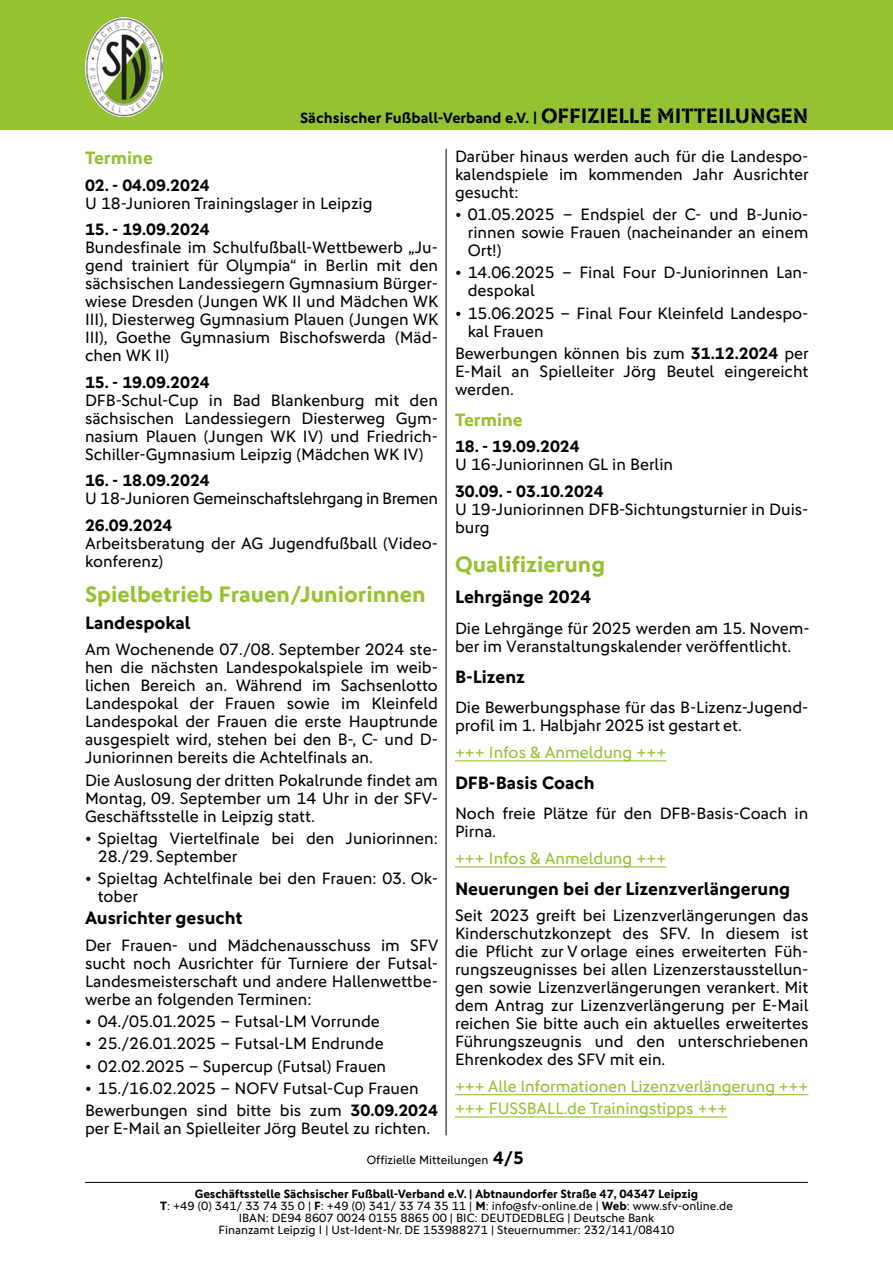
<style>
.page{position:relative;width:893px;height:1263px;background:#fff}
.page>*{position:absolute;margin:0;border:0;box-sizing:border-box;transform-origin:0 0}
.t1{font:700 22.5px "DFB Sans";color:#95c230}
.t2{font:700 18px "DFB Sans";color:#000}
.t3{font:700 18px "DFB Sans";color:#95c230}
.t4{font:16.5px/18px "DFB Sans";color:#000}
.t5{font:16.5px/22.2px "DFB Sans";color:#95c230}
.t6{font:700 16.5px "DFB Sans";color:#000}
.t7{font:16.5px "DFB Sans";letter-spacing:-.02em;color:#000}
.t8{font:700 15px "DFB Sans";color:#000}
.t9{font:12px/12px "DFB Sans";color:#000;text-align:center}
.s1{font-family:"DFB Stencil";font-weight:400}
.s2{font-family:"DFB Stencil";font-weight:400;font-size:21px}
.s3{font-weight:700}
.s4{font-weight:700;font-size:18px}
</style>
<div class="page">
<div style="left:0;top:0;width:893px;height:130px;background:#95c230"></div>
<img style="left:85px;top:18px;width:77px;height:98px">
<hr style="left:85px;top:1182px;width:723px;height:1px;background:#000">
<hr style="left:446px;top:149px;width:1px;height:986px;background:#000">
<hr style="left:455px;top:760px;width:211px;height:1px;background:#95c230">
<hr style="left:455px;top:866px;width:211px;height:1px;background:#95c230">
<hr style="left:455px;top:1094px;width:353px;height:1px;background:#95c230">
<hr style="left:455px;top:1116px;width:272px;height:1px;background:#95c230">
<p class="t8" style="left:300px;top:109px;width:510px">Sächsischer Fußball-Verband e.V. <span class="s1">|</span> <span class="s2">OFFIZIELLE MITTEILUNGEN</span></p>
<p class="t3" style="left:85px;top:147px;width:69px">Termine</p>
<p class="t6" style="left:85px;top:175px;width:126px">02. - 04.09.2024</p>
<p class="t4" style="left:85px;top:194px;width:289px">U 18-Junioren Trainingslager in Leipzig</p>
<p class="t6" style="left:85px;top:220px;width:126px">15. - 19.09.2024</p>
<p class="t4" style="left:85px;top:239px;width:355px;text-align:justify">Bundesfinale im Schulfußball-Wettbewerb „Ju&shy;gend trainiert für Olympia“ in Berlin mit den sächsischen Landessiegern Gymnasium Bürger&shy;wiese Dresden (Jungen WK II und Mädchen WK III), Diesterweg Gymnasium Plauen (Jungen WK III), Goethe Gymnasium Bischofswerda (Mäd&shy;chen WK II)</p>
<p class="t6" style="left:85px;top:372px;width:126px">15. - 19.09.2024</p>
<p class="t4" style="left:85px;top:391px;width:354px;text-align:justify">DFB-Schul-Cup in Bad Blankenburg mit den sächsischen Landessiegern Diesterweg Gym&shy;nasium Plauen (Jungen WK IV) und Friedrich-Schiller-Gymnasium Leipzig (Mädchen WK IV)</p>
<p class="t6" style="left:85px;top:471px;width:126px">16. - 18.09.2024</p>
<p class="t7" style="left:85px;top:489px;width:354px">U 18-Junioren Gemeinschaftslehrgang in Bremen</p>
<p class="t6" style="left:85px;top:515px;width:89px">26.09.2024</p>
<p class="t4" style="left:85px;top:534px;width:354px">Arbeitsberatung der AG Jugendfußball (Video&shy;konferenz)</p>
<h1 class="t1" style="left:85px;top:581px;width:342px">Spielbetrieb Frauen/Juniorinnen</h1>
<p class="t2" style="left:85px;top:612px;width:107px">Landespokal</p>
<p class="t4" style="left:85px;top:640px;width:354px;text-align:justify">Am Wochenende 07./08. September 2024 ste&shy;hen die nächsten Landespokalspiele im weib&shy;lichen Bereich an. Während im Sachsenlotto Landespokal der Frauen sowie im Kleinfeld Landespokal der Frauen die erste Hauptrunde ausgespielt wird, stehen bei den B-, C- und D-Juniorinnen bereits die Achtelfinals an.</p>
<p class="t4" style="left:85px;top:771px;width:354px;text-align:justify">Die Auslosung der dritten Pokalrunde findet am Montag, 09. September um 14 Uhr in der SFV-Geschäftsstelle in Leipzig statt.</p>
<p class="t4" style="left:98px;top:829px;width:342px;text-indent:-13px">• Spieltag Viertelfinale bei den Juniorinnen:<br>28./29. September</p>
<p class="t4" style="left:98px;top:869px;width:342px;text-indent:-13px">• Spieltag Achtelfinale bei den Frauen: 03. Ok&shy;tober</p>
<p class="t2" style="left:85px;top:907px;width:159px">Ausrichter gesucht</p>
<p class="t4" style="left:85px;top:936px;width:355px;text-align:justify">Der Frauen- und Mädchenausschuss im SFV sucht noch Ausrichter für Turniere der Futsal-Landesmeisterschaft und andere Hallenwettbe&shy;werbe an folgenden Terminen:</p>
<p class="t4" style="left:85px;top:1012px;width:296px">• 04./05.01.2025 – Futsal-LM Vorrunde</p>
<p class="t4" style="left:85px;top:1034px;width:300px">• 25./26.01.2025 – Futsal-LM Endrunde</p>
<p class="t4" style="left:85px;top:1057px;width:303px">• 02.02.2025 – Supercup (Futsal) Frauen</p>
<p class="t4" style="left:85px;top:1077px;width:354px;line-height:22.2px">• 15./16.02.2025 – NOFV Futsal-Cup Frauen<br>Bewerbungen sind bitte bis zum <span class="s3">30.09.2024</span></p>
<p class="t4" style="left:85px;top:1119px;width:347px">per E-Mail an Spielleiter Jörg Beutel zu richten.</p>
<p class="t4" style="left:455px;top:147px;width:355px;text-align:justify">Darüber hinaus werden auch für die Landespo&shy;kalendspiele im kommenden Jahr Ausrichter gesucht:</p>
<p class="t4" style="left:468px;top:205px;width:342px;text-align:justify;text-indent:-13px">• 01.05.2025 – Endspiel der C- und B-Junio&shy;rinnen sowie Frauen (nacheinander an einem Ort!)</p>
<p class="t4" style="left:468px;top:264px;width:342px;text-indent:-13px">• 14.06.2025 – Final Four D-Juniorinnen Lan&shy;despokal</p>
<p class="t4" style="left:468px;top:304px;width:342px;text-indent:-13px">• 15.06.2025 – Final Four Kleinfeld Landespo&shy;kal Frauen</p>
<p class="t4" style="left:455px;top:344px;width:355px;text-align:justify">Bewerbungen können bis zum <span class="s3">31.12.2024</span> per E-Mail an Spielleiter Jörg Beutel eingereicht werden.</p>
<p class="t3" style="left:455px;top:409px;width:69px">Termine</p>
<p class="t6" style="left:455px;top:437px;width:126px">18. - 19.09.2024</p>
<p class="t4" style="left:455px;top:455px;width:220px">U 16-Juniorinnen GL in Berlin</p>
<p class="t6" style="left:455px;top:481px;width:150px">30.09. - 03.10.2024</p>
<p class="t4" style="left:455px;top:500px;width:355px">U 19-Juniorinnen DFB-Sichtungsturnier in Duis&shy;burg</p>
<h1 class="t1" style="left:455px;top:551px;width:152px">Qualifizierung</h1>
<p class="t2" style="left:455px;top:586px;width:138px">Lehrgänge 2024</p>
<p class="t4" style="left:455px;top:619px;width:356px">Die Lehrgänge für 2025 werden am 15. Novem&shy;ber im Veranstaltungskalender veröffentlicht.</p>
<p class="t2" style="left:455px;top:666px;width:71px">B-Lizenz</p>
<p class="t4" style="left:455px;top:699px;width:355px">Die Bewerbungsphase für das B-Lizenz-Jugend&shy;profil im 1. Halbjahr 2025 ist gestart et.</p>
<p class="t5" style="left:455px;top:741px;width:213px">+++ Infos &amp; Anmeldung +++</p>
<p class="t2" style="left:455px;top:772px;width:141px">DFB-Basis Coach</p>
<p class="t4" style="left:455px;top:805px;width:355px">Noch freie Plätze für den DFB-Basis-Coach in<br>Pirna.</p>
<p class="t5" style="left:455px;top:847px;width:213px">+++ Infos &amp; Anmeldung +++</p>
<p class="t2" style="left:455px;top:878px;width:337px">Neuerungen bei der Lizenzverlängerung</p>
<p class="t4" style="left:455px;top:906px;width:355px;text-align:justify">Seit 2023 greift bei Lizenzverlängerungen das Kinderschutzkonzept des SFV. In diesem ist die Pflicht zur V orlage eines erweiterten Füh&shy;rungszeugnisses bei allen Lizenzerstausstellun&shy;gen sowie Lizenzverlängerungen verankert. Mit dem Antrag zur Lizenzverlängerung per E-Mail reichen Sie bitte auch ein aktuelles erweitertes Führungszeugnis und den unterschriebenen Ehrenkodex des SFV mit ein.</p>
<p class="t5" style="left:455px;top:1075px;width:355px">+++ Alle Informationen Lizenzverlängerung +++ +++ FUSSBALL.de Trainingstipps +++</p>
<p class="t9" style="left:367px;top:1154px;width:159px">Offizielle Mitteilungen <span class="s4">4/5</span></p>
<p class="t9" style="left:160px;top:1188px;width:574px"><span class="s3">Geschäftsstelle Sächsischer Fußball-Verband e.V. | Abtnaundorfer Straße 47, 04347 Leipzig<br>T</span>: +49 (0) 341/ 33 74 35 0 | <span class="s3">F</span>: +49 (0) 341/ 33 74 35 11 | <span class="s3">M</span>: info@sfv-online.de | <span class="s3">Web</span>: www.sfv-online.de IBAN: DE94 8607 0024 0155 8865 00 | BIC: DEUTDEDBLEG | Deutsche Bank<br>Finanzamt Leipzig I | Ust-Ident-Nr. DE 153988271 | Steuernummer: 232/141/08410</p>
</div>
